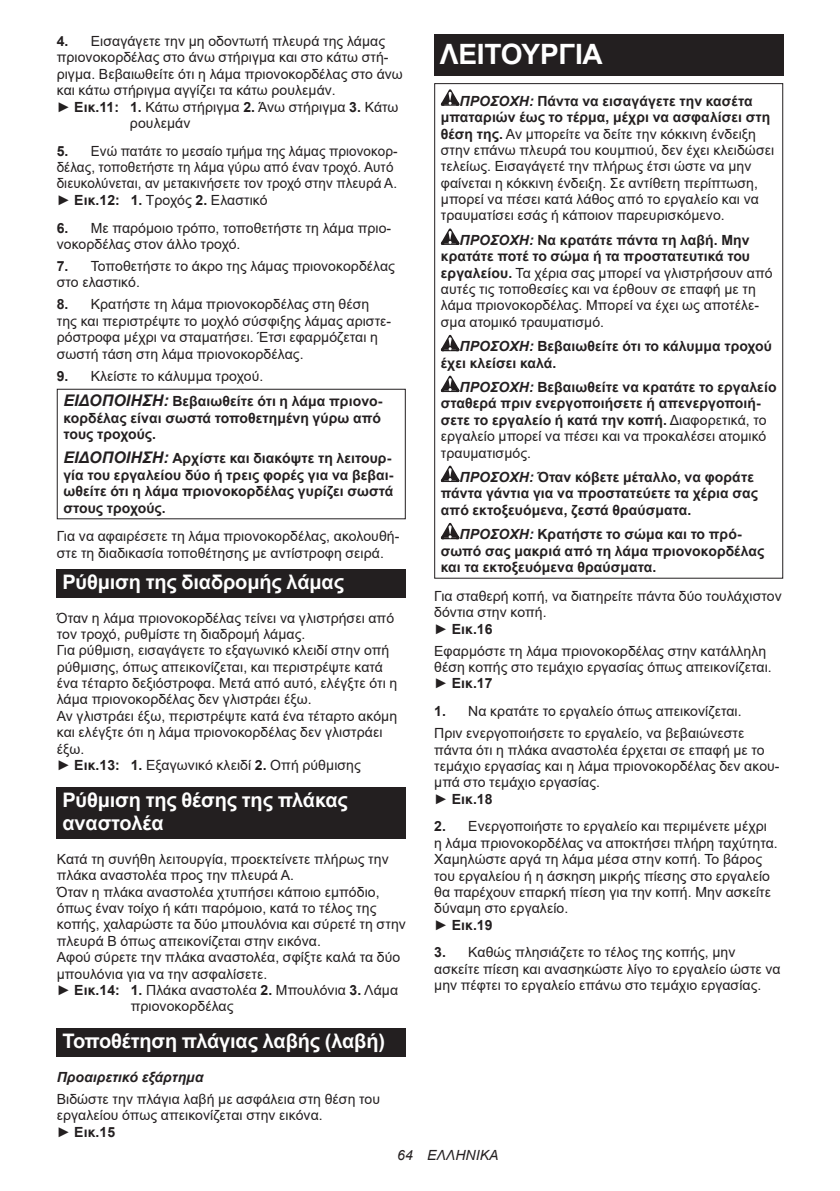
<style>
.page{position:relative;width:840px;height:1191px;background:#fff}
.page>*{position:absolute;margin:0;border:0;box-sizing:border-box;transform-origin:0 0}
.t1{font:700 28px "Arial";letter-spacing:-.01em;color:#fff}
.t2{font:700 20px/23.4px "Arial";letter-spacing:-.01em;color:#fff}
.t3{font:14px/16.4px "Arial";letter-spacing:.005em;color:#231f20}
.t4{font:700 14px/16.4px "Arial";letter-spacing:.005em;color:#231f20}
.t5{font:14px/16.4px "Arial";letter-spacing:.005em;color:#231f20;scale:.96 1}
.t6{font:italic 700 14px "Arial";letter-spacing:.005em;color:#231f20}
.t7{font:italic 14px "Arial";letter-spacing:.005em;color:#231f20}
.s1{font-weight:700}
.s2{font-weight:400}
.s3{font-style:italic;font-size:16px}
.s4{font-weight:700;font-style:italic}
.s5{font-style:italic}
</style>
<div class="page">
<div style="left:57px;top:389px;width:348px;height:130px;border:1px solid #231f20"></div>
<div style="left:57px;top:569px;width:348px;height:28px;background:#231f20"></div>
<div style="left:57px;top:787px;width:348px;height:52px;background:#231f20"></div>
<div style="left:57px;top:1028px;width:348px;height:28px;background:#231f20"></div>
<div style="left:434px;top:34px;width:348px;height:41px;background:#231f20"></div>
<svg style="left:440px;top:89px;width:19px;height:17px"></svg>
<svg style="left:440px;top:228px;width:19px;height:17px"></svg>
<svg style="left:440px;top:335px;width:19px;height:16px"></svg>
<svg style="left:440px;top:376px;width:19px;height:16px"></svg>
<svg style="left:440px;top:465px;width:19px;height:17px"></svg>
<svg style="left:440px;top:523px;width:19px;height:16px"></svg>
<p class="t3" style="left:57px;top:33px;width:330px"><span class="s1">4.</span> Εισαγάγετε την μη οδοντωτή πλευρά της λάμας</p>
<p class="t3" style="left:57px;top:49px;width:333px">πριονοκορδέλας στο άνω στήριγμα και στο κάτω στή-</p>
<p class="t3" style="left:57px;top:66px;width:347px">ριγμα. Βεβαιωθείτε ότι η λάμα πριονοκορδέλας στο άνω</p>
<p class="t3" style="left:57px;top:82px;width:280px">και κάτω στήριγμα αγγίζει τα κάτω ρουλεμάν.</p>
<p class="t3" style="left:57px;top:98px;width:343px">► <span class="s1">Εικ.11: 1.</span> Κάτω στήριγμα <span class="s1">2.</span> Άνω στήριγμα <span class="s1">3.</span> Κάτω</p>
<p class="t3" style="left:130px;top:115px;width:62px">ρουλεμάν</p>
<p class="t5" style="left:57px;top:142px;width:356px"><span class="s1">5.</span> Ενώ πατάτε το μεσαίο τμήμα της λάμας πριονοκορ&shy;δέλας, τοποθετήστε τη λάμα γύρω από έναν τροχό. Αυτό διευκολύνεται, αν μετακινήσετε τον τροχό στην πλευρά A. ► <span class="s1">Εικ.12: 1.</span> Τροχός <span class="s1">2.</span> Ελαστικό</p>
<p class="t3" style="left:57px;top:219px;width:336px"><span class="s1">6.</span> Με παρόμοιο τρόπο, τοποθετήστε τη λάμα πριο&shy;νοκορδέλας στον άλλο τροχό.</p>
<p class="t3" style="left:57px;top:258px;width:339px"><span class="s1">7.</span> Τοποθετήστε το άκρο της λάμας πριονοκορδέλας στο ελαστικό.</p>
<p class="t3" style="left:57px;top:296px;width:336px"><span class="s1">8.</span> Κρατήστε τη λάμα πριονοκορδέλας στη θέση της και περιστρέψτε το μοχλό σύσφιξης λάμας αριστε&shy;ρόστροφα μέχρι να σταματήσει. Έτσι εφαρμόζεται η σωστή τάση στη λάμα πριονοκορδέλας.</p>
<p class="t4" style="left:63px;top:363px;width:320px;line-height:25.6px;text-indent:-7px">9. <span class="s2">Κλείστε το κάλυμμα τροχού.<br></span><span class="s3">ΕΙΔΟΠΟΙΗΣΗ:</span> Βεβαιωθείτε ότι η λάμα πριονο-</p>
<p class="t4" style="left:63px;top:410px;width:319px">κορδέλας είναι σωστά τοποθετημένη γύρω από τους τροχούς.</p>
<p class="t4" style="left:63px;top:450px;width:331px"><span class="s3">ΕΙΔΟΠΟΙΗΣΗ:</span> Αρχίστε και διακόψτε τη λειτουρ&shy;γία του εργαλείου δύο ή τρεις φορές για να βεβαι&shy;ωθείτε ότι η λάμα πριονοκορδέλας γυρίζει σωστά στους τροχούς.</p>
<p class="t3" style="left:57px;top:528px;width:344px">Για να αφαιρέσετε τη λάμα πριονοκορδέλας, ακολουθή&shy;στε τη διαδικασία τοποθέτησης με αντίστροφη σειρά.</p>
<h2 class="t2" style="left:62px;top:570px;width:283px">Ρύθμιση της διαδρομής λάμας</h2>
<p class="t3" style="left:57px;top:609px;width:342px">Όταν η λάμα πριονοκορδέλας τείνει να γλιστρήσει από τον τροχό, ρυθμίστε τη διαδρομή λάμας.<br>Για ρύθμιση, εισαγάγετε το εξαγωνικό κλειδί στην οπή ρύθμισης, όπως απεικονίζεται, και περιστρέψτε κατά ένα τέταρτο δεξιόστροφα. Μετά από αυτό, ελέγξτε ότι η λάμα πριονοκορδέλας δεν γλιστράει έξω.<br>Αν γλιστράει έξω, περιστρέψτε κατά ένα τέταρτο ακόμη και ελέγξτε ότι η λάμα πριονοκορδέλας δεν γλιστράει έξω.<br>► <span class="s1">Εικ.13: 1.</span> Εξαγωνικό κλειδί <span class="s1">2.</span> Οπή ρύθμισης</p>
<h2 class="t2" style="left:62px;top:788px;width:287px">Ρύθμιση της θέσης της πλάκας αναστολέα</h2>
<p class="t3" style="left:57px;top:850px;width:333px">Κατά τη συνήθη λειτουργία, προεκτείνετε πλήρως την</p>
<p class="t3" style="left:57px;top:867px;width:239px">πλάκα αναστολέα προς την πλευρά A.</p>
<p class="t3" style="left:57px;top:883px;width:324px">Όταν η πλάκα αναστολέα χτυπήσει κάποιο εμπόδιο,</p>
<p class="t3" style="left:57px;top:899px;width:321px">όπως έναν τοίχο ή κάτι παρόμοιο, κατά το τέλος της</p>
<p class="t3" style="left:57px;top:916px;width:350px">κοπής, χαλαρώστε τα δύο μπουλόνια και σύρετέ τη στην</p>
<p class="t3" style="left:57px;top:932px;width:265px">πλευρά B όπως απεικονίζεται στην εικόνα.</p>
<p class="t3" style="left:57px;top:949px;width:345px">Αφού σύρετε την πλάκα αναστολέα, σφίξτε καλά τα δύο</p>
<p class="t3" style="left:57px;top:965px;width:212px">μπουλόνια για να την ασφαλίσετε.</p>
<p class="t3" style="left:57px;top:981px;width:343px">► <span class="s1">Εικ.14: 1.</span> Πλάκα αναστολέα <span class="s1">2.</span> Μπουλόνια <span class="s1">3.</span> Λάμα</p>
<p class="t3" style="left:131px;top:998px;width:104px">πριονοκορδέλας</p>
<h2 class="t2" style="left:62px;top:1029px;width:324px">Τοποθέτηση πλάγιας λαβής (λαβή)</h2>
<p class="t6" style="left:57px;top:1067px;width:148px">Προαιρετικό εξάρτημα</p>
<p class="t3" style="left:57px;top:1090px;width:324px">Βιδώστε την πλάγια λαβή με ασφάλεια στη θέση του εργαλείου όπως απεικονίζεται στην εικόνα.<br>► <span class="s1">Εικ.15</span></p>
<h1 class="t1" style="left:439px;top:34px;width:164px">ΛΕΙΤΟΥΡΓΙΑ</h1>
<p class="t3" style="left:440px;top:92px;width:334px;text-indent:19px"><span class="s4">ΠΡΟΣΟΧΗ:</span> <span class="s1">Πάντα να εισαγάγετε την κασέτα μπαταριών έως το τέρμα, μέχρι να ασφαλίσει στη θέση της.</span> Αν μπορείτε να δείτε την κόκκινη ένδειξη στην επάνω πλευρά του κουμπιού, δεν έχει κλειδώσει τελείως. Εισαγάγετέ την πλήρως έτσι ώστε να μην φαίνεται η κόκκινη ένδειξη. Σε αντίθετη περίπτωση, μπορεί να πέσει κατά λάθος από το εργαλείο και να τραυματίσει εσάς ή κάποιον παρευρισκόμενο.</p>
<p class="t3" style="left:440px;top:232px;width:333px;text-indent:19px"><span class="s4">ΠΡΟΣΟΧΗ:</span> <span class="s1">Να κρατάτε πάντα τη λαβή. Μην κρατάτε ποτέ το σώμα ή τα προστατευτικά του εργαλείου.</span> Τα χέρια σας μπορεί να γλιστρήσουν από αυτές τις τοποθεσίες και να έρθουν σε επαφή με τη λάμα πριονοκορδέλας. Μπορεί να έχει ως αποτέλε&shy;σμα ατομικό τραυματισμό.</p>
<p class="t4" style="left:440px;top:338px;width:332px;text-indent:19px"><span class="s5">ΠΡΟΣΟΧΗ:</span> Βεβαιωθείτε ότι το κάλυμμα τροχού έχει κλείσει καλά.</p>
<p class="t4" style="left:440px;top:379px;width:337px;text-indent:19px"><span class="s5">ΠΡΟΣΟΧΗ:</span> Βεβαιωθείτε να κρατάτε το εργαλείο σταθερά πριν ενεργοποιήσετε ή απενεργοποιή&shy;σετε το εργαλείο ή κατά την κοπή. <span class="s2">Διαφορετικά, το εργαλείο μπορεί να πέσει και να προκαλέσει ατομικό τραυματισμός.</span></p>
<p class="t4" style="left:440px;top:469px;width:318px;text-indent:19px"><span class="s5">ΠΡΟΣΟΧΗ:</span> Όταν κόβετε μέταλλο, να φοράτε πάντα γάντια για να προστατεύετε τα χέρια σας από εκτοξευόμενα, ζεστά θραύσματα.</p>
<p class="t4" style="left:440px;top:526px;width:325px;text-indent:19px"><span class="s5">ΠΡΟΣΟΧΗ:</span> Κρατήστε το σώμα και το πρό&shy;σωπό σας μακριά από τη λάμα πριονοκορδέλας και τα εκτοξευόμενα θραύσματα.</p>
<p class="t3" style="left:434px;top:587px;width:349px">Για σταθερή κοπή, να διατηρείτε πάντα δύο τουλάχιστον δόντια στην κοπή.<br>► <span class="s1">Εικ.16</span></p>
<p class="t3" style="left:434px;top:642px;width:339px">Εφαρμόστε τη λάμα πριονοκορδέλας στην κατάλληλη θέση κοπής στο τεμάχιο εργασίας όπως απεικονίζεται. ► <span class="s1">Εικ.17</span></p>
<p class="t3" style="left:434px;top:700px;width:311px;line-height:22px"><span class="s1">1.</span> Να κρατάτε το εργαλείο όπως απεικονίζεται.<br>Πριν ενεργοποιήσετε το εργαλείο, να βεβαιώνεστε</p>
<p class="t3" style="left:434px;top:741px;width:347px">πάντα ότι η πλάκα αναστολέα έρχεται σε επαφή με το τεμάχιο εργασίας και η λάμα πριονοκορδέλας δεν ακου&shy;μπά στο τεμάχιο εργασίας.<br>► <span class="s1">Εικ.18</span></p>
<p class="t3" style="left:434px;top:818px;width:345px"><span class="s1">2.</span> Ενεργοποιήστε το εργαλείο και περιμένετε μέχρι η λάμα πριονοκορδέλας να αποκτήσει πλήρη ταχύτητα.<br>Χαμηλώστε αργά τη λάμα μέσα στην κοπή. Το βάρος του εργαλείου ή η άσκηση μικρής πίεσης στο εργαλείο θα παρέχουν επαρκή πίεση για την κοπή. Μην ασκείτε δύναμη στο εργαλείο.<br>► <span class="s1">Εικ.19</span></p>
<p class="t3" style="left:434px;top:944px;width:348px"><span class="s1">3.</span> Καθώς πλησιάζετε το τέλος της κοπής, μην ασκείτε πίεση και ανασηκώστε λίγο το εργαλείο ώστε να μην πέφτει το εργαλείο επάνω στο τεμάχιο εργασίας.</p>
<p class="t7" style="left:397px;top:1146px;width:103px">64 ΕΛΛΗΝΙΚΑ</p>
</div>
